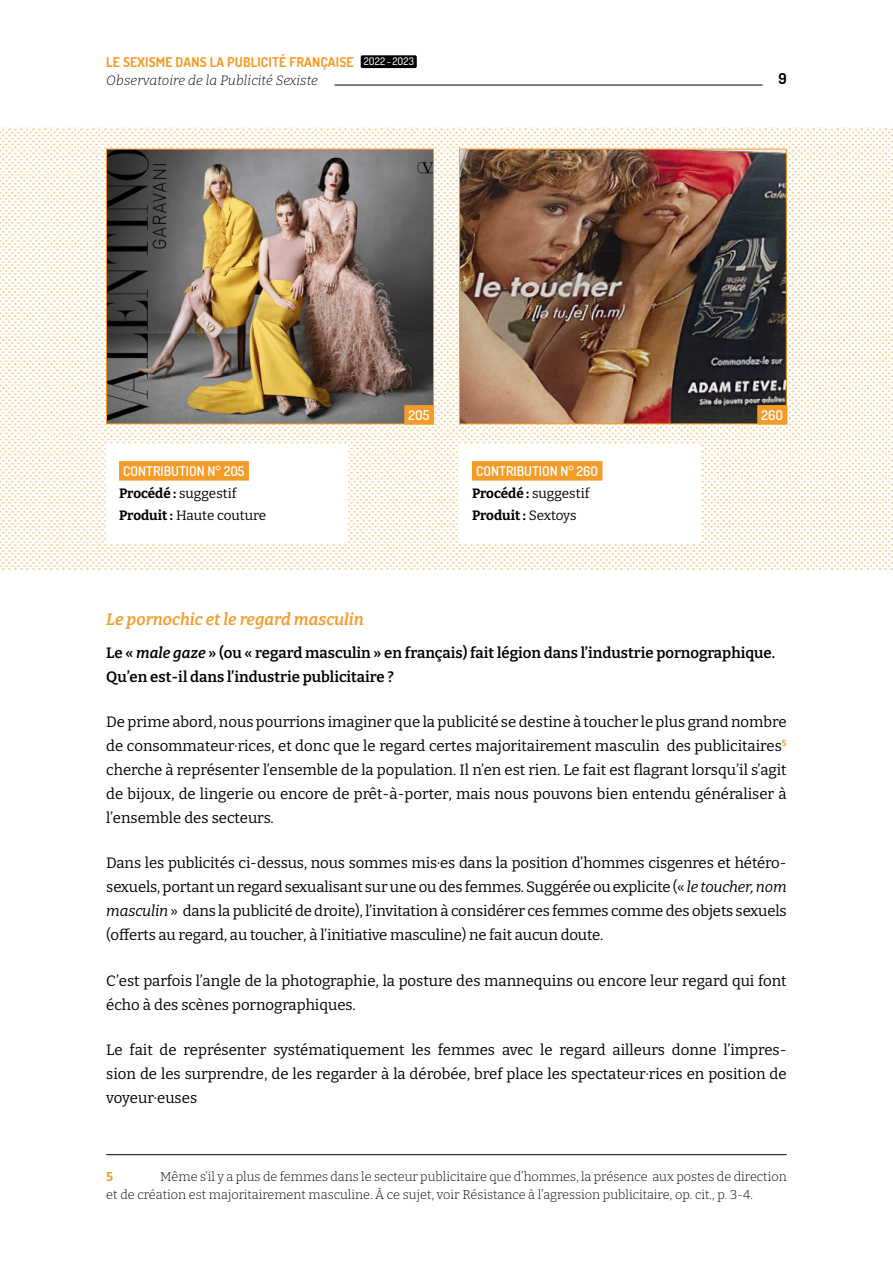
<style>
.page{position:relative;width:893px;height:1263px;background:#fff}
.page>*{position:absolute;margin:0;border:0;box-sizing:border-box;transform-origin:0 0}
.t1{font:italic 600 16.5px "Bitter";color:#f59b28}
.t2{font:15px/24px "Bitter";color:#000;text-align:justify}
.t3{font:600 15px/24px "Bitter";color:#000}
.t4{font:700 15px "Dosis";color:#000}
.t5{font:700 13.5px "Dosis";letter-spacing:.01em;color:#f59b28}
.t6{font:600 13.5px "Dosis";color:#fff}
.t7{font:13.5px/22.2px "Bitter";color:#000}
.t8{font:italic 300 13.5px "Bitter";letter-spacing:.01em;color:#000}
.t9{font:700 13.5px/22.2px "Bitter";color:#000}
.t10{font:300 12.75px/18px "Bitter";color:#000}
.t11{font:700 12.75px "Bitter";color:#f59b28}
.s1{font-weight:500;font-size:10.5px;color:#fff}
.s2{font-weight:700}
.s3{font-weight:400}
.s4{font-style:italic}
</style>
<div class="page">
<div style="left:361px;top:55px;width:56px;height:13px;background:#000;border-radius:2px"></div>
<hr style="left:334px;top:85px;width:429px;height:1px;background:#000">
<img style="left:0;top:128px;width:893px;height:442px">
<img style="left:108px;top:151px;width:324px;height:271px">
<div style="left:106px;top:149px;width:328px;height:275px;border:1px solid #f59b28"></div>
<img style="left:461px;top:151px;width:323px;height:271px">
<div style="left:459px;top:149px;width:327px;height:275px;border:1px solid #f59b28"></div>
<hr style="left:106px;top:1154px;width:681px;height:1px;background:#000">
<div style="left:106px;top:444px;width:242px;height:100px;background:#fff"></div>
<div style="left:119px;top:461px;width:130px;height:20px;background:#f59b28"></div>
<div style="left:459px;top:444px;width:242px;height:100px;background:#fff"></div>
<div style="left:472px;top:461px;width:130px;height:20px;background:#f59b28"></div>
<div style="left:404px;top:405px;width:30px;height:20px;background:#f59b28"></div>
<div style="left:757px;top:405px;width:30px;height:20px;background:#f59b28"></div>
<p class="t5" style="left:106px;top:52px;width:309px">LE SEXISME DANS LA PUBLICITÉ FRANÇAISE <span class="s1">2O22 - 2O23</span></p>
<p class="t8" style="left:106px;top:71px;width:213px">Observatoire de la Publicité Sexiste</p>
<p class="t4" style="left:778px;top:67px;width:10px">9</p>
<p class="t6" style="left:123px;top:461px;width:123px">CONTRIBUTION N° 2O5</p>
<p class="t7" style="left:119px;top:482px;width:149px"><span class="s2">Procédé :</span> suggestif<br><span class="s2">Produit :</span> Haute couture</p>
<p class="t6" style="left:409px;top:405px;width:22px">2O5</p>
<p class="t6" style="left:761px;top:405px;width:23px">26O</p>
<p class="t6" style="left:476px;top:461px;width:123px">CONTRIBUTION N° 26O</p>
<p class="t9" style="left:472px;top:481px;width:119px">Procédé : <span class="s3">suggestif<br></span>Produit : <span class="s3">Sextoys</span></p>
<p class="t1" style="left:106px;top:607px;width:259px">Le pornochic et le regard masculin</p>
<p class="t3" style="left:106px;top:640px;width:670px">Le « <span class="s4">male gaze</span> » (ou « regard masculin » en français) fait légion dans l’industrie pornographique.<br>Qu’en est-il dans l’industrie publicitaire ?</p>
<p class="t2" style="left:106px;top:709px;width:682px">De prime abord, nous pourrions imaginer que la publicité se destine à toucher le plus grand nombre de consommateur·rices, et donc que le regard certes majoritairement masculin des publicitaires<sup>5 </sup>cherche à représenter l’ensemble de la population. Il n’en est rien. Le fait est flagrant lorsqu’il s’agit de bijoux, de lingerie ou encore de prêt-à-porter, mais nous pouvons bien entendu généraliser à l’ensemble des secteurs.</p>
<p class="t2" style="left:106px;top:850px;width:682px">Dans les publicités ci-dessus, nous sommes mis·es dans la position d’hommes cisgenres et hétéro&shy;sexuels, portant un regard sexualisant sur une ou des femmes. Suggérée ou explicite (« <span class="s4">le toucher, nom masculin</span> » dans la publicité de droite), l’invitation à considérer ces femmes comme des objets sexuels (offerts au regard, au toucher, à l’initiative masculine) ne fait aucun doute.</p>
<p class="t2" style="left:106px;top:968px;width:682px">C’est parfois l’angle de la photographie, la posture des mannequins ou encore leur regard qui font écho à des scènes pornographiques.</p>
<p class="t2" style="left:106px;top:1037px;width:682px">Le fait de représenter systématiquement les femmes avec le regard ailleurs donne l’impres&shy;sion de les surprendre, de les regarder à la dérobée, bref place les spectateur·rices en position de voyeur·euses</p>
<p class="t10" style="left:106px;top:1167px;width:682px;text-indent:54px">Même s’il y a plus de femmes dans le secteur publicitaire que d’hommes, la présence aux postes de direction et de création est majoritairement masculine. À ce sujet, voir Résistance à l’agression publicitaire, op. cit., p. 3-4.</p>
<p class="t11" style="left:106px;top:1166px;width:8px">5</p>
</div>
